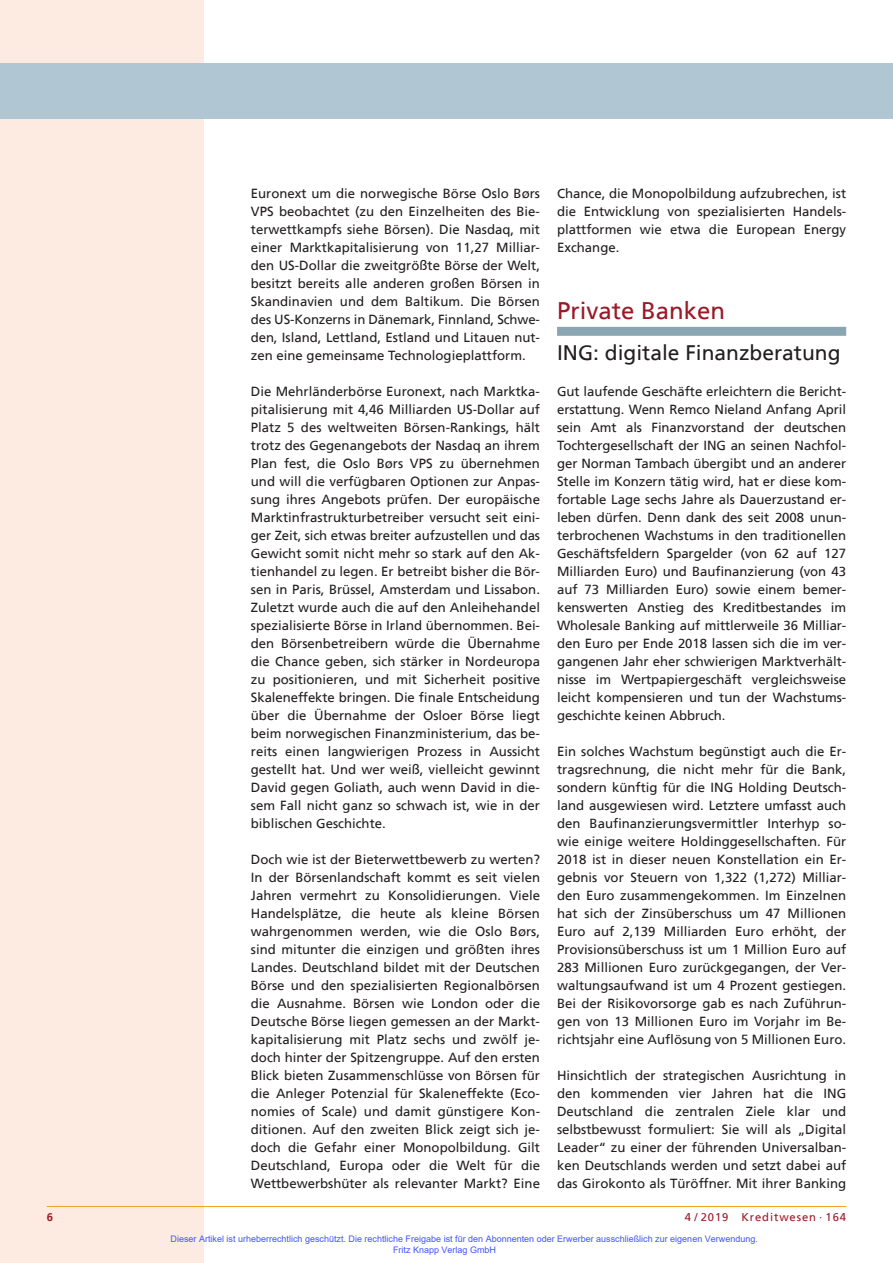
<style>
.page{position:relative;width:893px;height:1263px;background:#fff}
.page>*{position:absolute;margin:0;border:0;box-sizing:border-box;transform-origin:0 0}
.t1{font:24px "Frutiger";color:#981a26}
.t2{font:21px "Frutiger";color:#231f20}
.t3{font:13.2px/18px "Frutiger";color:#231f20;text-align:justify}
.t4{font:11.25px "Frutiger";letter-spacing:.08em;color:#981a26}
.t5{font:700 11.25px "Frutiger";color:#981a26}
.t6{font:9px/10.8px "Arial";color:#4054ff}
</style>
<div class="page">
<div style="left:0;top:0;width:204px;height:1263px;background:#fdebe1"></div>
<div style="left:0;top:64px;width:893px;height:55px;background:#b0c6d2"></div>
<hr style="left:47px;top:1206px;width:799px;height:1px;background:#f1a31e">
<div style="left:557px;top:327px;width:289px;height:9px;background:#8ba6b3"></div>
<p class="t3" style="left:251px;top:185px;width:291px">Euronext um die norwegische Börse Oslo Børs VPS beobachtet (zu den Einzelheiten des Bie&shy;terwettkampfs siehe Börsen). Die Nasdaq, mit einer Marktkapitalisierung von 11,27 Milliar&shy;den US-Dollar die zweitgrößte Börse der Welt, besitzt bereits alle anderen großen Börsen in Skandinavien und dem Baltikum. Die Börsen des US-Konzerns in Dänemark, Finnland, Schwe&shy;den, Island, Lettland, Estland und Litauen nut&shy;zen eine gemeinsame Technologieplattform.</p>
<p class="t3" style="left:251px;top:383px;width:291px">Die Mehrländerbörse Euronext, nach Marktka&shy;pitalisierung mit 4,46 Milliarden US-Dollar auf Platz 5 des weltweiten Börsen-Rankings, hält trotz des Gegenangebots der Nasdaq an ihrem Plan fest, die Oslo Børs VPS zu übernehmen und will die verfügbaren Optionen zur Anpas&shy;sung ihres Angebots prüfen. Der europäische Marktinfrastrukturbetreiber versucht seit eini&shy;ger Zeit, sich etwas breiter aufzustellen und das Gewicht somit nicht mehr so stark auf den Ak&shy;tienhandel zu legen. Er betreibt bisher die Bör&shy;sen in Paris, Brüssel, Amsterdam und Lissabon.<br>Zuletzt wurde auch die auf den Anleihehandel spezialisierte Börse in Irland übernommen. Bei&shy;den Börsenbetreibern würde die Übernahme die Chance geben, sich stärker in Nordeuropa zu positionieren, und mit Sicherheit positive Skaleneffekte bringen. Die finale Entscheidung über die Übernahme der Osloer Börse liegt beim norwegischen Finanzministerium, das be&shy;reits einen langwierigen Prozess in Aussicht gestellt hat. Und wer weiß, vielleicht gewinnt David gegen Goliath, auch wenn David in die&shy;sem Fall nicht ganz so schwach ist, wie in der biblischen Geschichte.</p>
<p class="t3" style="left:251px;top:851px;width:291px">Doch wie ist der Bieterwettbewerb zu werten?<br>In der Börsenlandschaft kommt es seit vielen Jahren vermehrt zu Konsolidierungen. Viele Handelsplätze, die heute als kleine Börsen wahrgenommen werden, wie die Oslo Børs, sind mitunter die einzigen und größten ihres Landes. Deutschland bildet mit der Deutschen Börse und den spezialisierten Regionalbörsen die Ausnahme. Börsen wie London oder die Deutsche Börse liegen gemessen an der Markt&shy;kapitalisierung mit Platz sechs und zwölf je&shy;doch hinter der Spitzengruppe. Auf den ersten Blick bieten Zusammenschlüsse von Börsen für die Anleger Potenzial für Skaleneffekte (Eco&shy;nomies of Scale) und damit günstigere Kon&shy;ditionen. Auf den zweiten Blick zeigt sich je&shy;doch die Gefahr einer Monopolbildung. Gilt Deutschland, Europa oder die Welt für die Wettbewerbshüter als relevanter Markt? Eine</p>
<p class="t3" style="left:557px;top:185px;width:291px">Chance, die Monopolbildung aufzubrechen, ist die Entwicklung von spezialisierten Handels&shy;plattformen wie etwa die European Energy Exchange.</p>
<h1 class="t1" style="left:557px;top:300px;width:170px">Private Banken</h1>
<h2 class="t2" style="left:557px;top:343px;width:285px">ING: digitale Finanzberatung</h2>
<p class="t3" style="left:557px;top:383px;width:291px">Gut laufende Geschäfte erleichtern die Bericht&shy;erstattung. Wenn Remco Nieland Anfang April sein Amt als Finanzvorstand der deutschen Tochtergesellschaft der ING an seinen Nachfol&shy;ger Norman Tambach übergibt und an anderer Stelle im Konzern tätig wird, hat er diese kom&shy;fortable Lage sechs Jahre als Dauerzustand er&shy;leben dürfen. Denn dank des seit 2008 unun&shy;terbrochenen Wachstums in den traditionellen Geschäftsfeldern Spargelder (von 62 auf 127<br>Milliarden Euro) und Baufinanzierung (von 43 auf 73 Milliarden Euro) sowie einem bemer&shy;kenswerten Anstieg des Kreditbestandes im Wholesale Banking auf mittlerweile 36 Milliar&shy;den Euro per Ende 2018 lassen sich die im ver&shy;gangenen Jahr eher schwierigen Marktverhält&shy;nisse im Wertpapiergeschäft vergleichsweise leicht kompensieren und tun der Wachstums&shy;geschichte keinen Abbruch.</p>
<p class="t3" style="left:557px;top:743px;width:291px">Ein solches Wachstum begünstigt auch die Er&shy;tragsrechnung, die nicht mehr für die Bank, sondern künftig für die ING Holding Deutsch&shy;land ausgewiesen wird. Letztere umfasst auch den Baufinanzierungsvermittler Interhyp so&shy;wie einige weitere Holdinggesellschaften. Für 2018 ist in dieser neuen Konstellation ein Er&shy;gebnis vor Steuern von 1,322 (1,272) Milliar&shy;den Euro zusammengekommen. Im Einzelnen hat sich der Zinsüberschuss um 47 Millionen Euro auf 2,139 Milliarden Euro erhöht, der Provisionsüberschuss ist um 1 Million Euro auf 283 Millionen Euro zurückgegangen, der Ver&shy;waltungsaufwand ist um 4 Prozent gestiegen.<br>Bei der Risikovorsorge gab es nach Zuführun&shy;gen von 13 Millionen Euro im Vorjahr im Be&shy;richtsjahr eine Auflösung von 5 Millionen Euro.</p>
<p class="t3" style="left:557px;top:1067px;width:291px">Hinsichtlich der strategischen Ausrichtung in den kommenden vier Jahren hat die ING Deutschland die zentralen Ziele klar und selbstbewusst formuliert: Sie will als „Digital Leader“ zu einer der führenden Universalban&shy;ken Deutschlands werden und setzt dabei auf das Girokonto als Türöffner. Mit ihrer Banking</p>
<p class="t5" style="left:47px;top:1211px;width:8px">6</p>
<p class="t4" style="left:685px;top:1211px;width:163px">4 / 2019 Kreditwesen · 164</p>
<p class="t6" style="left:393px;top:1233px;width:366px;text-indent:-223px">Dieser Artikel ist urheberrechtlich geschützt. Die rechtliche Freigabe ist für den Abonnenten oder Erwerber ausschließlich zur eigenen Verwendung.<br>Fritz Knapp Verlag GmbH</p>
</div>
